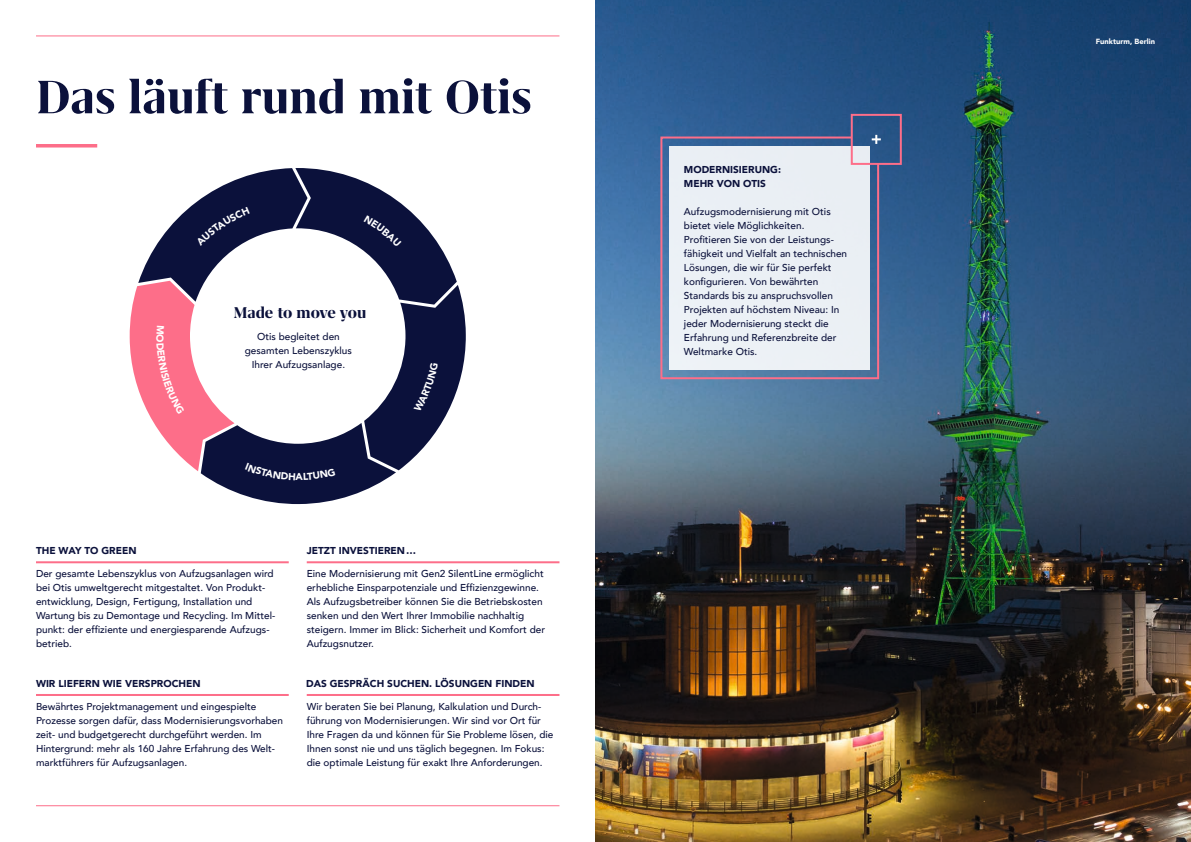
<style>
.page{position:relative;width:1191px;height:842px;background:#fff}
.page>*{position:absolute;margin:0;border:0;box-sizing:border-box;transform-origin:0 0}
.t1{font:700 54px "Grifo M";color:#0b113b}
.t2{font:700 18px "Grifo M";letter-spacing:-.01em;color:#0b113b}
.t3{font:500 10px/14px "Avenir";color:#0b113b}
.t4{font:900 10px/14px "Avenir";color:#0b113b}
.t5{font:900 10px "Avenir";color:#fff}
.t6{font:900 7.5px "Avenir";color:#fff}
</style>
<div class="page">
<img style="left:595px;top:0;width:596px;height:842px">
<svg style="left:36px;top:144px;width:61px;height:4px"></svg>
<hr style="left:36px;top:805px;width:523px;height:1px;background:#fd6e89">
<hr style="left:36px;top:36px;width:523px;height:1px;background:#fd6e89">
<hr style="left:307px;top:561px;width:252px;height:2px;background:#fd6e89">
<hr style="left:307px;top:694px;width:252px;height:2px;background:#fd6e89">
<hr style="left:36px;top:561px;width:253px;height:2px;background:#fd6e89">
<hr style="left:36px;top:694px;width:253px;height:2px;background:#fd6e89">
<svg style="left:871px;top:135px;width:10px;height:9px"></svg>
<div style="left:850px;top:114px;width:51px;height:51px;border:2px solid #fd6e89"></div>
<svg style="left:659px;top:136px;width:221px;height:244px;background:#d6dee9"></svg>
<svg style="left:129px;top:168px;width:337px;height:336px"></svg>
<h1 class="t1" style="left:36px;top:69px;width:497px">Das läuft rund mit Otis</h1>
<p class="t5" style="left:169px;top:334px;width:10px;rotate:90deg">O</p>
<h2 class="t2" style="left:234px;top:303px;width:134px">Made to move you</h2>
<p class="t3" style="left:245px;top:329px;width:109px;text-align:center">Otis begleitet den gesamten Lebenszyklus<br>Ihrer Aufzugsanlage.</p>
<p class="t4" style="left:36px;top:543px;width:102px">THE WAY TO GREEN</p>
<p class="t4" style="left:307px;top:543px;width:111px">JETZT INVESTIEREN…</p>
<p class="t3" style="left:36px;top:566px;width:240px">Der gesamte Lebenszyklus von Aufzugsanlagen wird bei Otis umweltgerecht mitgestaltet. Von Produkt&shy;entwicklung, Design, Fertigung, Installation und Wartung bis zu Demontage und Recycling. Im Mittel&shy;punkt: der effiziente und energiesparende Aufzugs&shy;betrieb.</p>
<p class="t4" style="left:36px;top:676px;width:166px">WIR LIEFERN WIE VERSPROCHEN</p>
<p class="t3" style="left:36px;top:699px;width:248px">Bewährtes Projektmanagement und eingespielte Prozesse sorgen dafür, dass Modernisierungsvorhaben zeit- und budgetgerecht durchgeführt werden. Im Hintergrund: mehr als 160 Jahre Erfahrung des Welt&shy;marktführers für Aufzugsanlagen.</p>
<p class="t3" style="left:307px;top:566px;width:240px">Eine Modernisierung mit Gen2 SilentLine ermöglicht erhebliche Einsparpotenziale und Effizienzgewinne.<br>Als Aufzugsbetreiber können Sie die Betriebskosten senken und den Wert Ihrer Immobilie nachhaltig steigern. Immer im Blick: Sicherheit und Komfort der Aufzugsnutzer.</p>
<p class="t4" style="left:306px;top:676px;width:230px">DAS GESPRÄCH SUCHEN. LÖSUNGEN FINDEN</p>
<p class="t3" style="left:307px;top:699px;width:248px">Wir beraten Sie bei Planung, Kalkulation und Durch&shy;führung von Modernisierungen. Wir sind vor Ort für Ihre Fragen da und können für Sie Probleme lösen, die Ihnen sonst nie und uns täglich begegnen. Im Fokus: die optimale Leistung für exakt Ihre Anforderungen.</p>
<p class="t4" style="left:684px;top:162px;width:99px">MODERNISIERUNG:<br>MEHR VON OTIS</p>
<p class="t3" style="left:684px;top:204px;width:165px">Aufzugsmodernisierung mit Otis bietet viele Möglichkeiten.<br>Profitieren Sie von der Leistungs&shy;fähigkeit und Vielfalt an technischen<br>Lösungen, die wir für Sie perfekt konfigurieren. Von bewährten<br>Standards bis zu anspruchsvollen<br>Projekten auf höchstem Niveau: In jeder Modernisierung steckt die<br>Erfahrung und Referenzbreite der<br>Weltmarke Otis.</p>
<p class="t6" style="left:1095px;top:35px;width:61px">Funkturm, Berlin</p>
</div>
